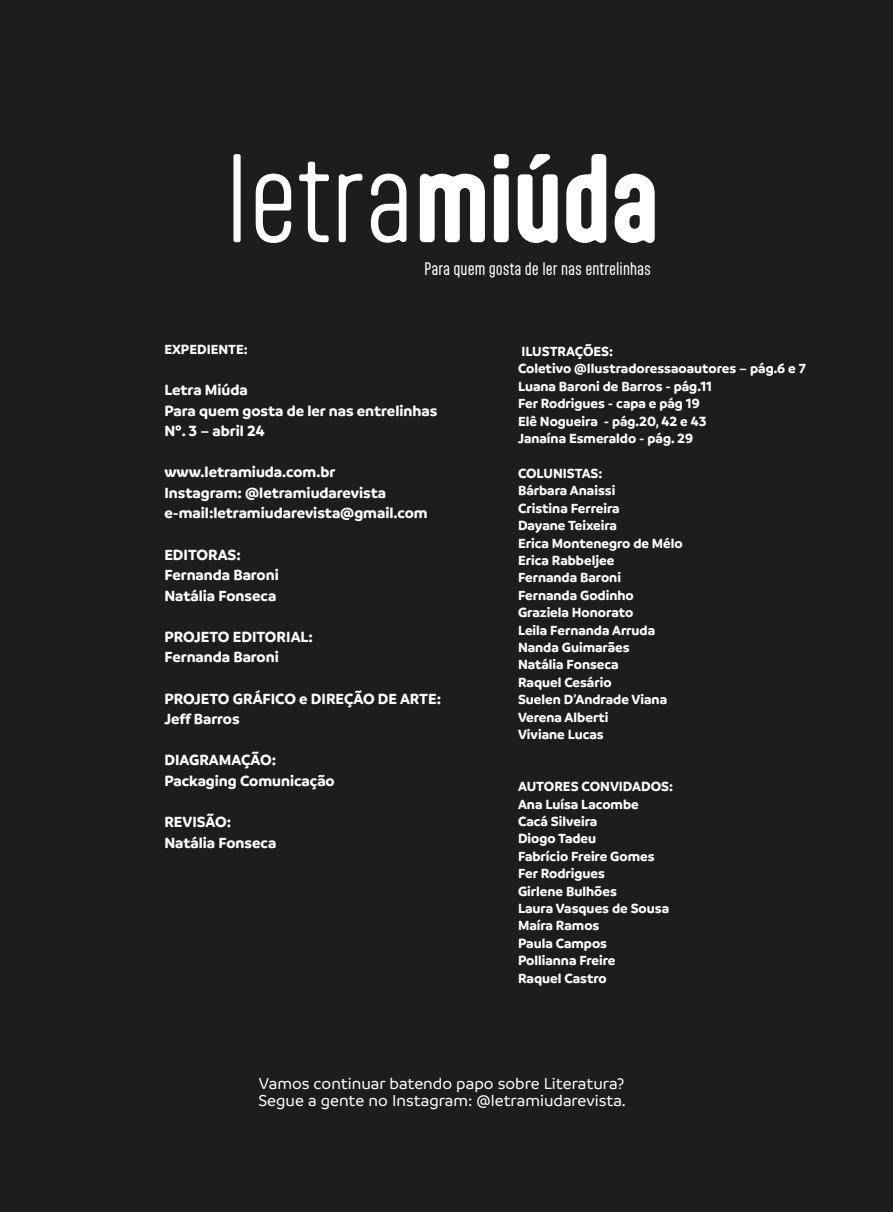
<style>
.page{position:relative;width:893px;height:1212px;background:#1d1d1b}
.page>*{position:absolute;margin:0;border:0;box-sizing:border-box;transform-origin:0 0}
.t1{font:500 16.95px/17px "Branding";color:#fff}
.t2{font:700 15.75px/20.5px "Branding";color:#fff}
.t3{font:15.45px "Aptly";color:#fff}
.t4{font:700 14.25px/17.4px "Branding";color:#fff}
</style>
<div class="page">
<div style="left:233px;top:154px;width:8px;height:88px;background:#fff;border-radius:2px"></div>
<svg style="left:256px;top:174px;width:35px;height:69px"></svg>
<svg style="left:299px;top:162px;width:30px;height:80px"></svg>
<svg style="left:339px;top:174px;width:23px;height:68px"></svg>
<svg style="left:371px;top:174px;width:35px;height:69px"></svg>
<svg style="left:420px;top:174px;width:65px;height:68px"></svg>
<svg style="left:494px;top:154px;width:15px;height:88px"></svg>
<svg style="left:518px;top:154px;width:40px;height:89px"></svg>
<svg style="left:566px;top:154px;width:40px;height:89px"></svg>
<svg style="left:615px;top:174px;width:40px;height:69px"></svg>
<p class="t3" style="left:424px;top:259px;width:228px">Para quem gosta de ler nas entrelinhas</p>
<p class="t4" style="left:164px;top:340px;width:85px">EXPEDIENTE:</p>
<p class="t2" style="left:164px;top:379px;width:274px">Letra Miúda<br>Para quem gosta de ler nas entrelinhas<br>Nº. 3 – abril 24</p>
<p class="t2" style="left:164px;top:462px;width:265px">www.letramiuda.com.br<br>Instagram: @letramiudarevista e-mail:letramiudarevista@gmail.com</p>
<p class="t2" style="left:164px;top:544px;width:116px">EDITORAS:<br>Fernanda Baroni<br>Natália Fonseca</p>
<p class="t2" style="left:164px;top:626px;width:150px">PROJETO EDITORIAL:<br>Fernanda Baroni</p>
<p class="t2" style="left:164px;top:688px;width:278px">PROJETO GRÁFICO e DIREÇÃO DE ARTE:<br>Jeff Barros</p>
<p class="t2" style="left:164px;top:750px;width:172px">DIAGRAMAÇÃO:<br>Packaging Comunicação</p>
<p class="t2" style="left:164px;top:811px;width:113px">REVISÃO:<br>Natália Fonseca</p>
<p class="t4" style="left:518px;top:343px;width:289px">ILUSTRAÇÕES:<br>Coletivo @Ilustradoressaoautores – pág.6 e 7<br>Luana Baroni de Barros - pág.11<br>Fer Rodrigues - capa e pág 19<br>Elê Nogueira - pág.20, 42 e 43<br>Janaína Esmeraldo - pág. 29</p>
<p class="t4" style="left:518px;top:464px;width:166px">COLUNISTAS:<br>Bárbara Anaissi<br>Cristina Ferreira<br>Dayane Teixeira<br>Erica Montenegro de Mélo<br>Erica Rabbeljee<br>Fernanda Baroni<br>Fernanda Godinho<br>Graziela Honorato<br>Leila Fernanda Arruda<br>Nanda Guimarães<br>Natália Fonseca<br>Raquel Cesário<br>Suelen D’Andrade Viana<br>Verena Alberti<br>Viviane Lucas</p>
<p class="t4" style="left:518px;top:778px;width:157px">AUTORES CONVIDADOS:<br>Ana Luísa Lacombe<br>Cacá Silveira<br>Diogo Tadeu<br>Fabrício Freire Gomes<br>Fer Rodrigues<br>Girlene Bulhões<br>Laura Vasques de Sousa<br>Maíra Ramos<br>Paula Campos<br>Pollianna Freire<br>Raquel Castro</p>
<p class="t1" style="left:258px;top:1075px;width:369px">Vamos continuar batendo papo sobre Literatura?<br>Segue a gente no Instagram: @letramiudarevista.</p>
</div>
